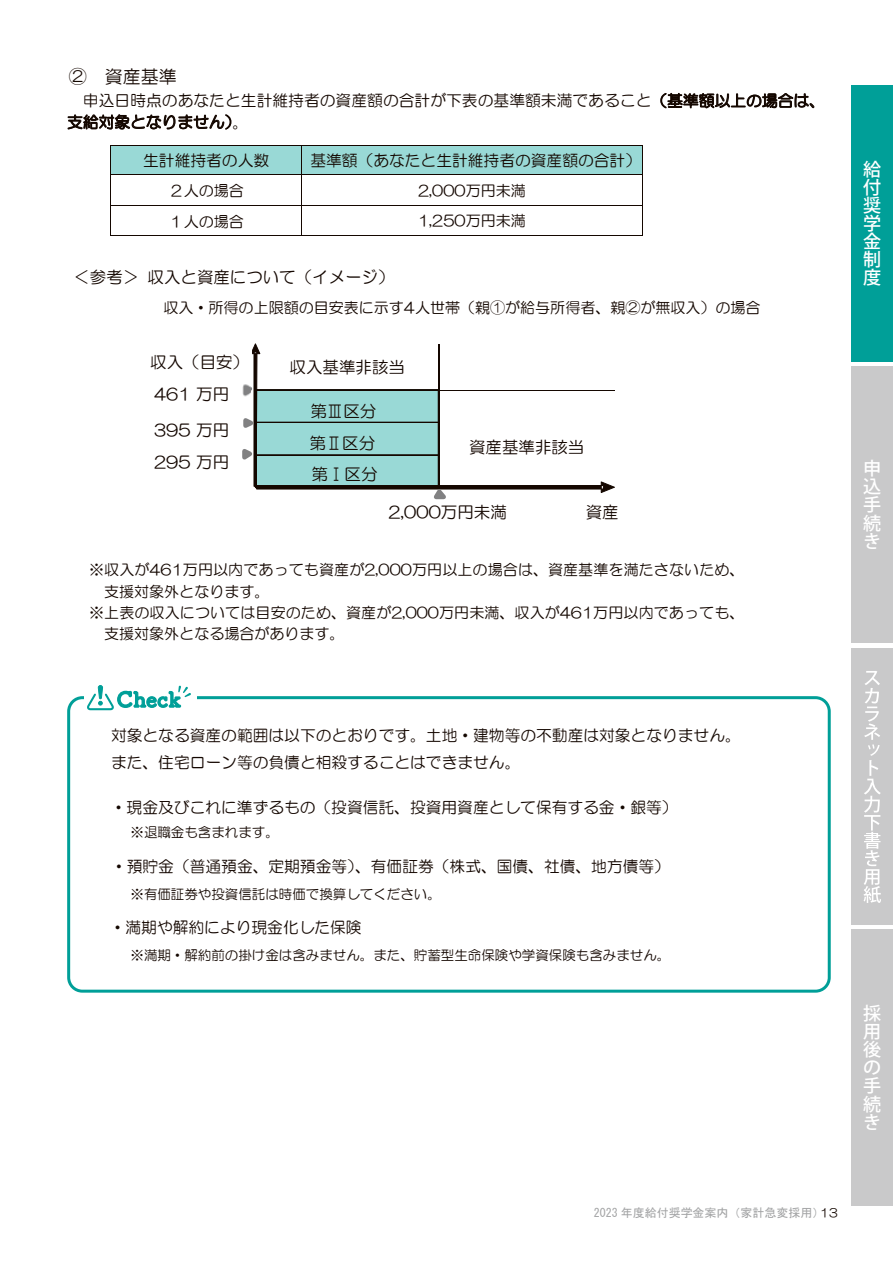
<style>
.page{position:relative;width:893px;height:1263px;background:#fff}
.page>*{position:absolute;margin:0;border:0;box-sizing:border-box;transform-origin:0 0}
.t1{font:500 18px "Koz Go Pro";color:#fff}
.t2{font:18px "HG Maru Gothic MPRO";color:#140700}
.t3{font:16.5px/31.7px "HG Maru Gothic MPRO";color:#140700}
.t4{font:15.75px/21.3px "HG Maru Gothic MPRO";color:#140700}
.t5{font:15px/30.9px "HG Maru Gothic MPRO";color:#140700}
.t6{font:13.5px "HG Maru Gothic MPRO";color:#140700}
.t7{font:12px "MS Gothic";color:#a3a4a5}
.s1{font-family:"HG Maru Gothic MPRO";font-size:11.85px;color:#140700}
</style>
<div class="page">
<div style="left:851px;top:85px;width:42px;height:276px;background:#009f98"></div>
<div style="left:851px;top:929px;width:42px;height:276px;background:#c9c9ca"></div>
<div style="left:851px;top:648px;width:42px;height:276px;background:#c9c9ca"></div>
<svg style="left:864px;top:671px;width:17px;height:232px"></svg>
<div style="left:851px;top:366px;width:42px;height:277px;background:#c9c9ca"></div>
<div style="left:67px;top:696px;width:764px;height:297px;border:3px solid #009f98;border-radius:14px"></div>
<div style="left:85px;top:683px;width:112px;height:23px;background:#fff"></div>
<svg style="left:660px;top:93px;width:154px;height:15px"></svg>
<svg style="left:68px;top:114px;width:163px;height:16px"></svg>
<div style="left:111px;top:146px;width:190px;height:28px;background:#99d9d6"></div>
<div style="left:302px;top:146px;width:340px;height:28px;background:#99d9d6"></div>
<hr style="left:110px;top:145px;width:532px;height:1px;background:#140700">
<svg style="left:110px;top:146px;width:1px;height:28px"></svg>
<svg style="left:301px;top:146px;width:1px;height:28px"></svg>
<svg style="left:642px;top:145px;width:1px;height:29px"></svg>
<hr style="left:110px;top:174px;width:532px;height:1px;background:#140700">
<hr style="left:110px;top:175px;width:1px;height:30px;background:#140700">
<hr style="left:301px;top:175px;width:1px;height:30px;background:#140700">
<hr style="left:642px;top:175px;width:1px;height:30px;background:#140700">
<hr style="left:110px;top:205px;width:532px;height:1px;background:#140700">
<hr style="left:110px;top:206px;width:1px;height:30px;background:#140700">
<hr style="left:110px;top:235px;width:191px;height:1px;background:#140700">
<hr style="left:301px;top:206px;width:1px;height:30px;background:#140700">
<hr style="left:302px;top:235px;width:340px;height:1px;background:#140700">
<hr style="left:642px;top:206px;width:1px;height:30px;background:#140700">
<svg style="left:242px;top:344px;width:373px;height:156px"></svg>
<img style="left:242px;top:348px;width:9px;height:28px">
<div style="left:586px;top:498px;width:50px;height:22px;background:#fff"></div>
<svg style="left:87px;top:685px;width:104px;height:26px"></svg>
<p class="t2" style="left:69px;top:67px;width:109px">②　資産基準</p>
<p class="t4" style="left:67px;top:90px;width:759px;text-indent:16px">申込日時点のあなたと生計維持者の資産額の合計が下表の基準額未満であること（基準額以上の場合は、支給対象となりません）。</p>
<p class="t4" style="left:143px;top:150px;width:127px">生計維持者の人数</p>
<p class="t4" style="left:310px;top:150px;width:332px">基準額（あなたと生計維持者の資産額の合計）</p>
<p class="t5" style="left:169px;top:175px;width:77px">２人の場合<br>１人の場合</p>
<p class="t5" style="left:418px;top:175px;width:109px;line-height:30.5px">2,000万円未満<br>1,250万円未満</p>
<p class="t3" style="left:74px;top:261px;width:323px">＜参考＞収入と資産について（イメージ）</p>
<p class="t5" style="left:164px;top:292px;width:599px">収入・所得の上限額の目安表に示す4人世帯（親①が給与所得者、親②が無収入）の場合</p>
<p class="t3" style="left:150px;top:346px;width:100px">収入（目安）</p>
<p class="t3" style="left:154px;top:378px;width:77px">461 万円</p>
<p class="t3" style="left:154px;top:414px;width:77px">395 万円</p>
<p class="t3" style="left:154px;top:446px;width:77px">295 万円</p>
<p class="t3" style="left:290px;top:351px;width:117px">収入基準非該当</p>
<p class="t3" style="left:309px;top:395px;width:68px">第Ⅲ区分第Ⅱ区分</p>
<p class="t3" style="left:312px;top:458px;width:67px">第Ⅰ区分</p>
<p class="t3" style="left:469px;top:431px;width:117px">資産基準非該当</p>
<p class="t3" style="left:389px;top:496px;width:120px">2,000万円未満</p>
<p class="t3" style="left:586px;top:496px;width:34px">資産</p>
<p class="t5" style="left:89px;top:554px;width:657px">※収入が461万円以内であっても資産が2,000万円以上の場合は、資産基準を満たさないため、</p>
<p class="t5" style="left:104px;top:576px;width:167px">支援対象外となります。</p>
<p class="t5" style="left:89px;top:597px;width:657px">※上表の収入については目安のため、資産が2,000万円未満、収入が461万円以内であっても、</p>
<p class="t5" style="left:104px;top:618px;width:242px">支援対象外となる場合があります。</p>
<p class="t1" style="left:863px;top:158px;width:20px">給</p>
<p class="t1" style="left:863px;top:176px;width:20px">付</p>
<p class="t1" style="left:863px;top:194px;width:20px">奨</p>
<p class="t1" style="left:863px;top:212px;width:20px">学</p>
<p class="t1" style="left:863px;top:230px;width:20px">金</p>
<p class="t1" style="left:863px;top:248px;width:20px">制</p>
<p class="t1" style="left:863px;top:266px;width:20px">度</p>
<p class="t1" style="left:863px;top:457px;width:20px">申</p>
<p class="t1" style="left:863px;top:475px;width:20px">込</p>
<p class="t1" style="left:863px;top:493px;width:20px">手</p>
<p class="t1" style="left:863px;top:511px;width:20px">続</p>
<p class="t1" style="left:863px;top:529px;width:20px">き</p>
<p class="t4" style="left:111px;top:721px;width:631px;line-height:27px">対象となる資産の範囲は以下のとおりです。土地・建物等の不動産は対象となりません。また、住宅ローン等の負債と相殺することはできません。</p>
<p class="t4" style="left:111px;top:796px;width:568px">・現金及びこれに準ずるもの（投資信託、投資用資産として保有する金・銀等）</p>
<p class="t6" style="left:130px;top:826px;width:150px">※退職金も含まれます。</p>
<p class="t4" style="left:111px;top:855px;width:560px">・預貯金（普通預金、定期預金等）、有価証券（株式、国債、社債、地方債等）</p>
<p class="t6" style="left:130px;top:887px;width:312px">※有価証券や投資信託は時価で換算してください。</p>
<p class="t4" style="left:110px;top:917px;width:253px">・満期や解約により現金化した保険</p>
<p class="t6" style="left:130px;top:948px;width:541px">※満期・解約前の掛け金は含みません。また、貯蓄型生命保険や学資保険も含みません。</p>
<p class="t1" style="left:863px;top:1002px;width:20px">採</p>
<p class="t1" style="left:863px;top:1020px;width:20px">用</p>
<p class="t1" style="left:863px;top:1038px;width:20px">後</p>
<p class="t1" style="left:863px;top:1056px;width:20px">の</p>
<p class="t1" style="left:863px;top:1074px;width:20px">手</p>
<p class="t1" style="left:863px;top:1092px;width:20px">続</p>
<p class="t1" style="left:863px;top:1110px;width:20px">き</p>
<p class="t7" style="left:594px;top:1206px;width:246px">2023 年度給付奨学金案内（家計急変採用）<span class="s1">13</span></p>
</div>
